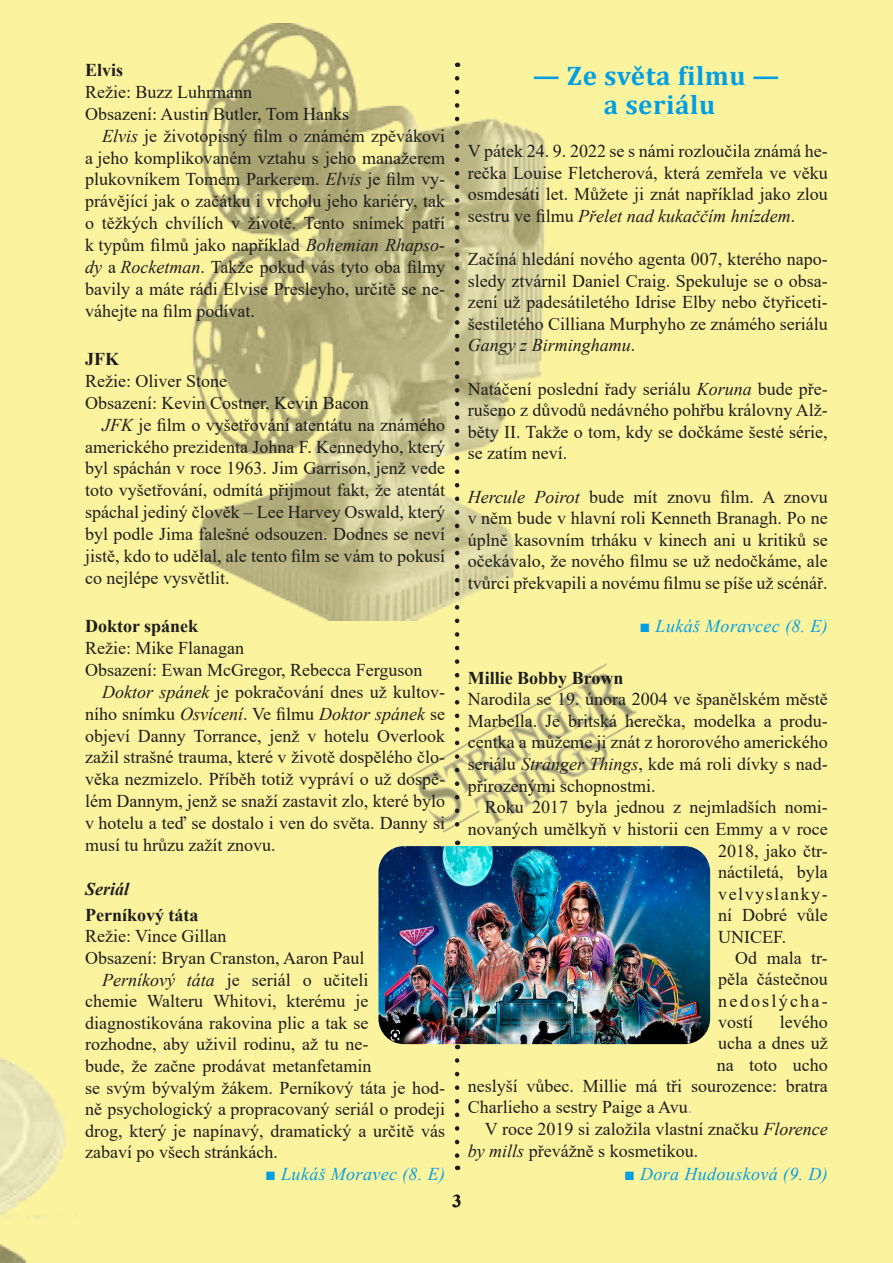
<style>
.page{position:relative;width:893px;height:1263px;background:#fcf39e}
.page>*{position:absolute;margin:0;border:0;box-sizing:border-box;transform-origin:0 0}
.Nadpis{font:700 27px "Cambria";letter-spacing:.02em;color:#009fe3}
.t1{font:18px/21.6px "Times New Roman";color:#1d1d1b;text-align:justify}
.Podpis{font:italic 18px "Times New Roman";letter-spacing:.02em;color:#009fe3}
.t2{font:700 18px "Times New Roman";color:#1d1d1b}
.t3{font:18px "Times New Roman";letter-spacing:.085em;color:#1d1d1b}
.t4{font:italic 700 18px "Times New Roman";color:#1d1d1b}
.s1{font-style:italic}
.s2{color:#8eaadb}
</style>
<div class="page">
<img style="left:338px;top:589px;width:403px;height:365px">
<img style="left:152px;top:23px;width:425px;height:597px">
<img style="left:0;top:900px;width:77px;height:363px">
<img style="left:378px;top:846px;width:332px;height:198px">
<svg style="left:455px;top:78px;width:4px;height:767px;background:#a5a173"></svg>
<svg style="left:455px;top:1060px;width:4px;height:110px"></svg>
<p class="t2" style="left:85px;top:57px;width:40px">Elvis</p>
<p class="t1" style="left:85px;top:80px;width:168px">Režie: Buzz Luhrmann</p>
<p class="t1" style="left:85px;top:102px;width:266px">Obsazení: Austin Butler, Tom Hanks</p>
<p class="t1" style="left:85px;top:124px;width:362px;text-indent:17px"><span class="s1">Elvis</span> je životopisný film o známém zpěvákovi a jeho komplikovaném vztahu s jeho manažerem plukovníkem Tomem Parkerem. <span class="s1">Elvis</span> je film vy&shy;právějící jak o začátku i vrcholu jeho kariéry, tak o těžkých chvílích v životě. Tento snímek patří k typům filmů jako například <span class="s1">Bohemian Rhapso&shy;dy</span> a <span class="s1">Rocketman</span>. Takže pokud vás tyto oba filmy bavily a máte rádi Elvise Presleyho, určitě se ne&shy;váhejte na film podívat.</p>
<p class="t2" style="left:85px;top:346px;width:36px">JFK</p>
<p class="t1" style="left:85px;top:369px;width:143px">Režie: Oliver Stone</p>
<p class="t1" style="left:85px;top:391px;width:285px">Obsazení: Kevin Costner, Kevin Bacon</p>
<p class="t1" style="left:85px;top:413px;width:362px;text-indent:17px"><span class="s1">JFK</span> je film o vyšetřování atentátu na známého amerického prezidenta Johna F. Kennedyho, který byl spáchán v roce 1963. Jim Garrison, jenž vede toto vyšetřování, odmítá přijmout fakt, že atentát spáchal jediný člověk – Lee Harvey Oswald, který byl podle Jima falešné odsouzen. Dodnes se neví jistě, kdo to udělal, ale tento film se vám to pokusí co nejlépe vysvětlit.</p>
<p class="t2" style="left:85px;top:613px;width:115px">Doktor spánek</p>
<p class="t1" style="left:85px;top:636px;width:160px">Režie: Mike Flanagan</p>
<p class="t1" style="left:85px;top:658px;width:339px">Obsazení: Ewan McGregor, Rebecca Ferguson</p>
<p class="t1" style="left:85px;top:680px;width:362px;text-indent:17px"><span class="s1">Doktor spánek</span> je pokračování dnes už kultov&shy;ního snímku <span class="s1">Osvícení</span>. Ve filmu <span class="s1">Doktor spánek</span> se objeví Danny Torrance, jenž v hotelu Overlook zažil strašné trauma, které v životě dospělého člo&shy;věka nezmizelo. Příběh totiž vypráví o už dospě&shy;lém Dannym, jenž se snaží zastavit zlo, které bylo v hotelu a teď se dostalo i ven do světa. Danny si musí tu hrůzu zažít znovu.</p>
<p class="t4" style="left:85px;top:876px;width:46px">Seriál</p>
<p class="t2" style="left:85px;top:902px;width:115px">Perníkový táta</p>
<p class="t1" style="left:85px;top:925px;width:143px">Režie: Vince Gillan</p>
<p class="t1" style="left:85px;top:946px;width:281px">Obsazení: Bryan Cranston, Aaron Paul</p>
<p class="t1" style="left:85px;top:968px;width:362px;text-align:left;text-indent:17px"><span class="s1">Perníkový táta</span> je seriál o učiteli<br>chemie Walteru Whitovi, kterému je diagnostikována rakovina plic a tak se<br>rozhodne, aby uživil rodinu, až tu ne-<br>bude, že začne prodávat metanfetamin<br>se svým bývalým žákem. Perníkový táta je hod&shy;ně psychologický a propracovaný seriál o prodeji drog, který je napínavý, dramatický a určitě vás zabaví po všech stránkách.</p>
<p class="Podpis" style="left:265px;top:1161px;width:181px">■ Lukáš Moravec (8. E)</p>
<p class="Nadpis" style="left:533px;top:57px;width:248px">— Ze světa filmu —</p>
<p class="Nadpis" style="left:604px;top:86px;width:113px">a seriálu</p>
<p class="t1" style="left:468px;top:140px;width:362px">V pátek 24. 9. 2022 se s námi rozloučila známá he&shy;rečka Louise Fletcherová, která zemřela ve věku osmdesáti let. Můžete ji znát například jako zlou sestru ve filmu <span class="s1">Přelet nad kukaččím hnízdem</span>.</p>
<p class="t1" style="left:468px;top:248px;width:362px">Začíná hledání nového agenta 007, kterého napo&shy;sledy ztvárnil Daniel Craig. Spekuluje se o obsa&shy;zení už padesátiletého Idrise Elby nebo čtyřiceti&shy;šestiletého Cilliana Murphyho ze známého seriálu <span class="s1">Gangy z Birminghamu</span>.</p>
<p class="t1" style="left:468px;top:377px;width:362px">Natáčení poslední řady seriálu <span class="s1">Koruna</span> bude pře&shy;rušeno z důvodů nedávného pohřbu královny Alž&shy;běty II. Takže o tom, kdy se dočkáme šesté série, se zatím neví.</p>
<p class="t1" style="left:468px;top:485px;width:362px"><span class="s1">Hercule Poirot</span> bude mít znovu film. A znovu v něm bude v hlavní roli Kenneth Branagh. Po ne úplně kasovním trháku v kinech ani u kritiků se očekávalo, že nového filmu se už nedočkáme, ale tvůrci překvapili a novému filmu se píše už scénář.</p>
<p class="Podpis" style="left:639px;top:614px;width:190px">■ Lukáš Moravcec (8. E)</p>
<p class="t2" style="left:468px;top:665px;width:157px">Millie Bobby Brown</p>
<p class="t1" style="left:468px;top:688px;width:362px">Narodila se 19. února 2004 ve španělském městě Marbella. Je britská herečka, modelka a produ&shy;centka a můžeme ji znát z hororového amerického seriálu <span class="s1">Stranger Things</span>, kde má roli dívky s nad&shy;přirozenými schopnostmi.</p>
<p class="t1" style="left:485px;top:796px;width:344px">Roku 2017 byla jednou z nejmladších nomi-</p>
<p class="t1" style="left:468px;top:817px;width:362px">novaných umělkyň v historii cen Emmy a v roce</p>
<p class="t1" style="left:718px;top:839px;width:111px">2018, jako čtr-</p>
<p class="t1" style="left:718px;top:861px;width:111px">náctiletá, byla</p>
<p class="t3" style="left:718px;top:881px;width:111px">velvyslanky-</p>
<p class="t1" style="left:718px;top:904px;width:111px">ní Dobré vůle</p>
<p class="t1" style="left:718px;top:925px;width:70px">UNICEF.</p>
<p class="t1" style="left:718px;top:947px;width:111px;text-indent:17px">Od mala tr&shy;pěla částečnou nedoslýcha&shy;vostí</p>
<p class="t1" style="left:780px;top:1010px;width:49px">levého</p>
<p class="t1" style="left:718px;top:1032px;width:111px">ucha a dnes už</p>
<p class="t1" style="left:717px;top:1053px;width:113px">na toto ucho</p>
<p class="t1" style="left:468px;top:1074px;width:362px">neslyší vůbec. Millie má tři sourozence: bratra</p>
<p class="t1" style="left:468px;top:1096px;width:226px">Charlieho a sestry Paige a Avu<span class="s2">.</span></p>
<p class="t1" style="left:468px;top:1117px;width:362px;text-indent:17px">V roce 2019 si založila vlastní značku <span class="s1">Florence by mills</span> převážně s kosmetikou.</p>
<p class="Podpis" style="left:624px;top:1161px;width:205px">■ Dora Hudousková (9. D)</p>
<p class="t2" style="left:453px;top:1188px;width:10px">3</p>
</div>
